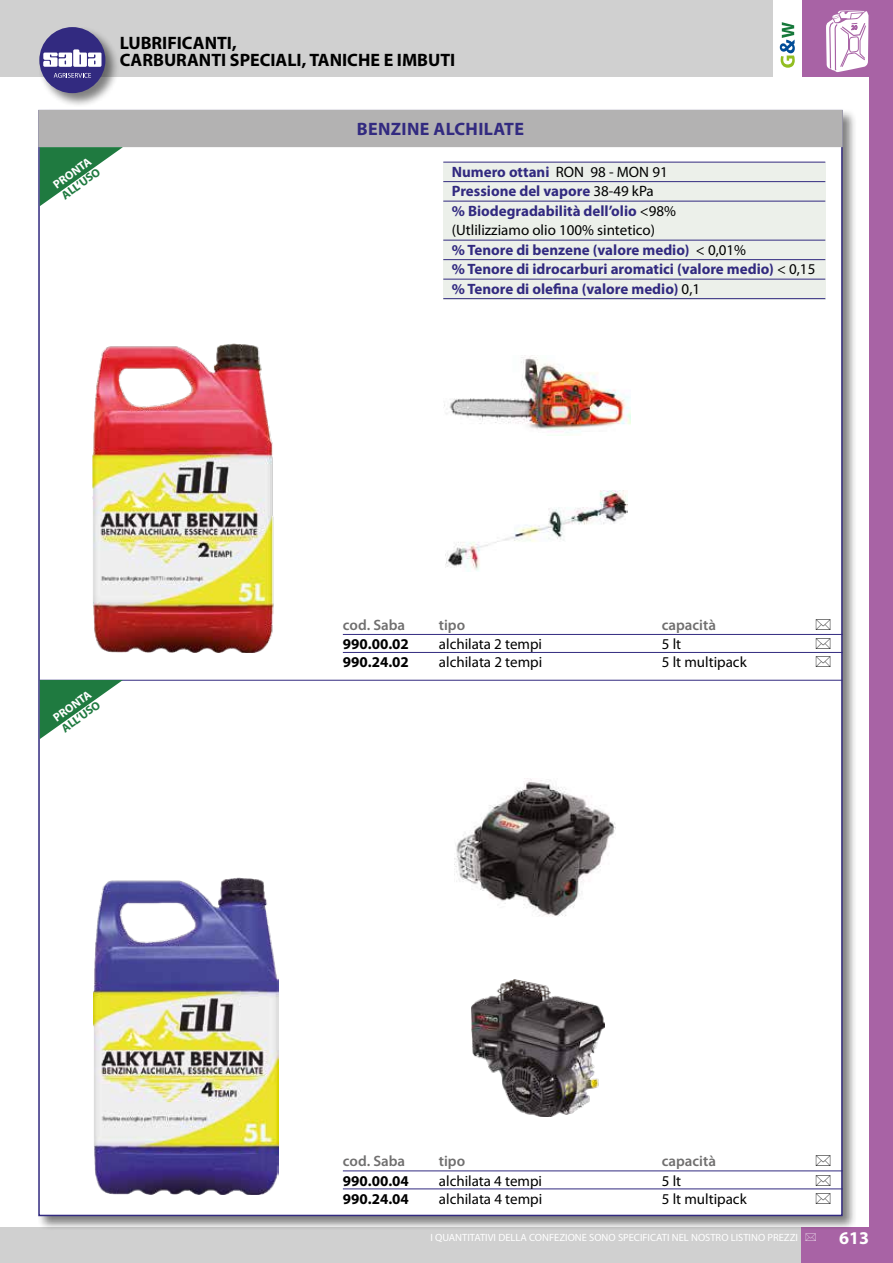
<style>
.page{position:relative;width:893px;height:1263px;background:#fff}
.page>*{position:absolute;margin:0;border:0;box-sizing:border-box;transform-origin:0 0}
.t1{font:700 18px/16.5px "Myriad Pro";color:#000}
.t2{font:700 18px "Myriad Pro";letter-spacing:.02em;color:#322a80}
.t3{font:700 18px "Myriad Pro";color:#fff}
.t4{font:700 15px/19.5px "Myriad Pro";color:#322a80}
.t5{font:15px "Myriad Pro";color:#000}
.t6{font:600 15px "Myriad Pro";color:#706f6f}
.t7{font:700 15px "Myriad Pro";color:#000}
.t8{font:700 11.85px "Myriad Pro";color:#1f7a40}
.t9{font:700 11.85px "Myriad Pro";color:#fff}
.t10{font:10.5px "Myriad Pro";color:#fff}
.s1{font-weight:400;color:#000}
</style>
<div class="page">
<div style="left:0;top:0;width:893px;height:77px;background:#d0d0d0"></div>
<div style="left:0;top:1227px;width:893px;height:36px;background:#d0d0d0"></div>
<div style="left:869px;top:0;width:24px;height:1263px;background:#a863a5"></div>
<div style="left:801px;top:0;width:92px;height:77px;background:#a863a5"></div>
<div style="left:801px;top:1227px;width:92px;height:36px;background:#a863a5"></div>
<div style="left:773px;top:0;width:28px;height:77px;background:#fff"></div>
<svg style="left:780px;top:22px;width:15px;height:46px"></svg>
<svg style="left:826px;top:10px;width:42px;height:62px;background:#e7d5e6"></svg>
<div style="left:37px;top:108px;width:820px;height:1123px;background:#000;opacity:.5"></div>
<div style="left:38px;top:110px;width:805px;height:1106px;background:#fff;border:2px solid #322a80"></div>
<div style="left:443px;top:162px;width:382px;height:137px;background:#ecf0ea"></div>
<div style="left:39px;top:111px;width:803px;height:35px;background:#b3b2b2"></div>
<div style="left:38px;top:110px;width:805px;height:37px;border:2px solid #b3b2b2"></div>
<hr style="left:40px;top:680px;width:802px;height:1px;background:#322a80">
<hr style="left:343px;top:634px;width:500px;height:1px;background:#322a80">
<hr style="left:343px;top:652px;width:500px;height:1px;background:#322a80">
<hr style="left:343px;top:1170px;width:500px;height:1px;background:#322a80">
<hr style="left:343px;top:1188px;width:500px;height:1px;background:#322a80">
<img style="left:92px;top:343px;width:182px;height:310px">
<img style="left:94px;top:878px;width:184px;height:317px">
<svg style="left:40px;top:147px;width:83px;height:59px"></svg>
<svg style="left:40px;top:680px;width:83px;height:59px"></svg>
<hr style="left:443px;top:162px;width:382px;height:1px;background:#322a80">
<hr style="left:443px;top:181px;width:382px;height:1px;background:#322a80">
<hr style="left:443px;top:201px;width:382px;height:1px;background:#322a80">
<hr style="left:443px;top:240px;width:382px;height:1px;background:#322a80">
<hr style="left:443px;top:259px;width:382px;height:1px;background:#322a80">
<hr style="left:443px;top:279px;width:382px;height:1px;background:#322a80">
<hr style="left:443px;top:298px;width:382px;height:1px;background:#322a80">
<img style="left:445px;top:490px;width:183px;height:82px">
<img style="left:444px;top:355px;width:186px;height:78px">
<img style="left:471px;top:979px;width:133px;height:137px">
<img style="left:454px;top:779px;width:162px;height:138px">
<div style="left:37px;top:25px;width:83px;height:82px;background:#000;opacity:.5"></div>
<div style="left:39px;top:27px;width:66px;height:66px;background:#322a80;border-radius:50%"></div>
<svg style="left:54px;top:73px;width:37px;height:5px"></svg>
<svg style="left:43px;top:49px;width:58px;height:18px"></svg>
<p class="t1" style="left:120px;top:35px;width:337px">LUBRIFICANTI,<br>CARBURANTI SPECIALI, TANICHE E IMBUTI</p>
<p class="t9" style="left:50px;top:180px;width:45px;rotate:-36deg">PRONTA</p>
<p class="t8" style="left:58px;top:190px;width:46px;rotate:-36deg">ALL’USO</p>
<p class="t2" style="left:357px;top:118px;width:169px">BENZINE ALCHILATE</p>
<p class="t4" style="left:452px;top:162px;width:365px">Numero ottani <span class="s1">RON 98 - MON 91<br></span>Pressione del vapore <span class="s1">38-49 kPa<br></span>% Biodegradabilità dell’olio <span class="s1">&lt;98%<br>(Utlilizziamo olio 100% sintetico)<br></span>% Tenore di benzene (valore medio) <span class="s1">&lt; 0,01%<br></span>% Tenore di idrocarburi aromatici (valore medio) <span class="s1">&lt; 0,15 </span>% Tenore di olefina (valore medio) <span class="s1">0,1</span></p>
<p class="t9" style="left:50px;top:712px;width:45px;rotate:-36deg">PRONTA</p>
<p class="t8" style="left:58px;top:723px;width:46px;rotate:-36deg">ALL’USO</p>
<p class="t6" style="left:343px;top:615px;width:64px">cod. Saba</p>
<p class="t6" style="left:439px;top:615px;width:28px">tipo</p>
<p class="t6" style="left:662px;top:615px;width:56px">capacità</p>
<p class="t7" style="left:343px;top:634px;width:68px">990.00.02</p>
<p class="t5" style="left:439px;top:635px;width:105px">alchilata 2 tempi</p>
<p class="t5" style="left:662px;top:635px;width:21px">5 lt</p>
<p class="t7" style="left:343px;top:652px;width:68px">990.24.02</p>
<p class="t5" style="left:439px;top:653px;width:105px">alchilata 2 tempi</p>
<p class="t5" style="left:662px;top:653px;width:86px">5 lt multipack</p>
<p class="t6" style="left:343px;top:1151px;width:64px">cod. Saba</p>
<p class="t6" style="left:439px;top:1151px;width:28px">tipo</p>
<p class="t6" style="left:662px;top:1151px;width:56px">capacità</p>
<p class="t7" style="left:343px;top:1171px;width:68px">990.00.04</p>
<p class="t5" style="left:439px;top:1171px;width:105px">alchilata 4 tempi</p>
<p class="t5" style="left:662px;top:1171px;width:21px">5 lt</p>
<p class="t7" style="left:343px;top:1189px;width:68px">990.24.04</p>
<p class="t5" style="left:439px;top:1189px;width:105px">alchilata 4 tempi</p>
<p class="t5" style="left:662px;top:1189px;width:86px">5 lt multipack</p>
<p class="t10" style="left:430px;top:1231px;width:369px">I QUANTITATIVI DELLA CONFEZIONE SONO SPECIFICATI NEL NOSTRO LISTINO PREZZI</p>
<p class="t3" style="left:839px;top:1226px;width:31px">613</p>
</div>
